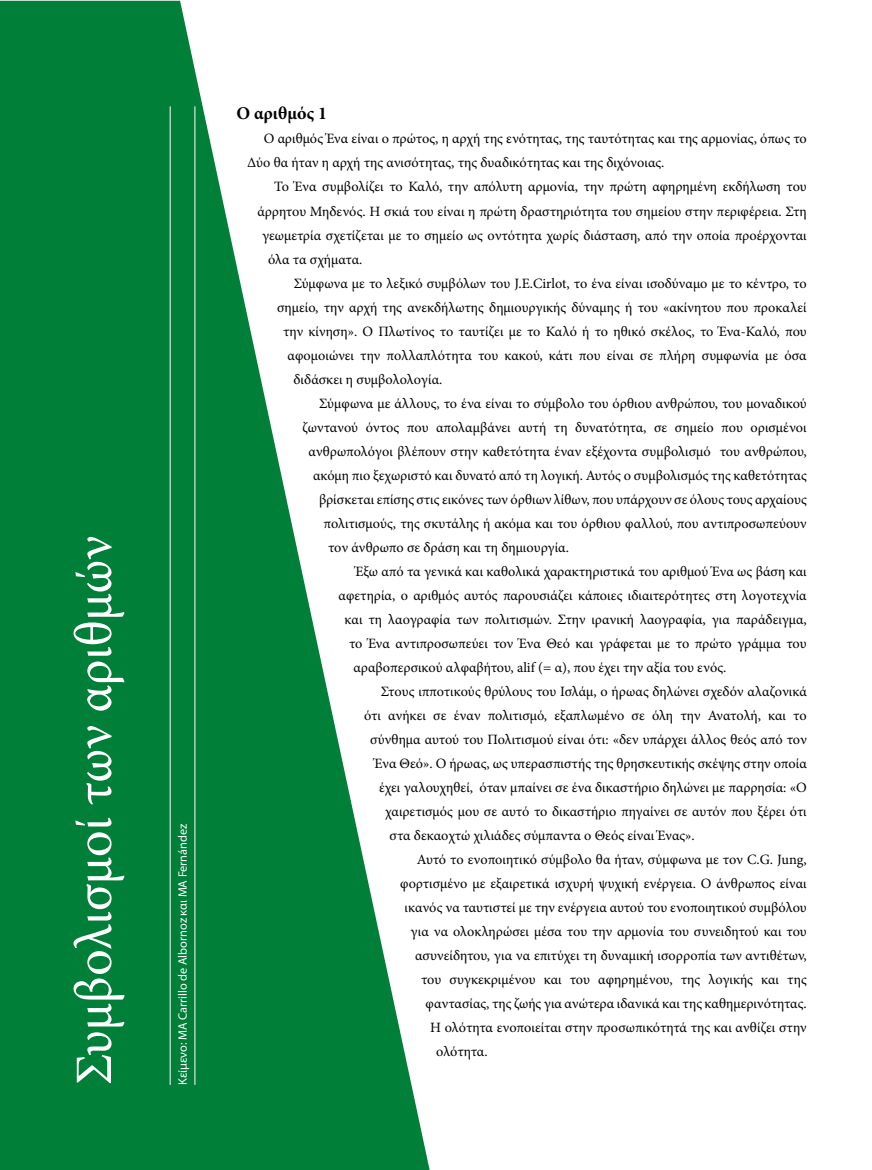
<style>
.page{position:relative;width:872px;height:1170px;background:#fff}
.page>*{position:absolute;margin:0;border:0;box-sizing:border-box;transform-origin:0 0}
.t1{font:52.5px "Minion Pro";color:#fff}
.t2{font:700 18px "Minion Pro";color:#000}
.t3{font:14.25px/24px "Minion Pro";color:#000}
.t4{font:12.3px "Myriad Pro";color:#fff}
</style>
<div class="page">
<svg style="left:0;top:1px;width:429px;height:1168px;fill:#007f39"></svg>
<hr style="left:170px;top:106px;width:1px;height:978px;background:#fff">
<hr style="left:194px;top:106px;width:1px;height:978px;background:#fff">
<h1 class="t1" style="left:59px;top:1084px;width:551px;rotate:-90deg">Συμβολισμοί των αριθμών</h1>
<p class="t4" style="left:175px;top:1084px;width:263px;rotate:-90deg">Κείμενο: MA Carrillo de Albornoz και MA Fernández</p>
<p class="t2" style="left:236px;top:101px;width:92px">Ο αριθμός 1</p>
<p class="t3" style="left:247px;top:127px;width:561px;text-indent:17px">Ο αριθμός Ένα είναι ο πρώτος, η αρχή της ενότητας, της ταυτότητας και της αρμονίας, όπως το<br>Δύο θα ήταν η αρχή της ανισότητας, της δυαδικότητας και της διχόνοιας.</p>
<p class="t3" style="left:274px;top:175px;width:534px">Το Ένα συμβολίζει το Καλό, την απόλυτη αρμονία, την πρώτη αφηρημένη εκδήλωση του</p>
<p class="t3" style="left:257px;top:199px;width:551px">άρρητου Μηδενός. Η σκιά του είναι η πρώτη δραστηριότητα του σημείου στην περιφέρεια. Στη</p>
<p class="t3" style="left:262px;top:223px;width:546px">γεωμετρία σχετίζεται με το σημείο ως οντότητα χωρίς διάσταση, από την οποία προέρχονται</p>
<p class="t3" style="left:268px;top:247px;width:96px">όλα τα σχήματα.</p>
<p class="t3" style="left:294px;top:271px;width:514px">Σύμφωνα με το λεξικό συμβόλων του J.E.Cirlot, το ένα είναι ισοδύναμο με το κέντρο, το</p>
<p class="t3" style="left:277px;top:295px;width:531px">σημείο, την αρχή της ανεκδήλωτης δημιουργικής δύναμης ή του «ακίνητου που προκαλεί</p>
<p class="t3" style="left:283px;top:319px;width:525px">την κίνηση». Ο Πλωτίνος το ταυτίζει με το Καλό ή το ηθικό σκέλος, το Ένα-Καλό, που</p>
<p class="t3" style="left:287px;top:343px;width:520px">αφομοιώνει την πολλαπλότητα του κακού, κάτι που είναι σε πλήρη συμφωνία με όσα</p>
<p class="t3" style="left:293px;top:367px;width:150px">διδάσκει η συμβολολογία.</p>
<p class="t3" style="left:319px;top:391px;width:489px">Σύμφωνα με άλλους, το ένα είναι το σύμβολο του όρθιου ανθρώπου, του μοναδικού</p>
<p class="t3" style="left:302px;top:415px;width:506px">ζωντανού όντος που απολαμβάνει αυτή τη δυνατότητα, σε σημείο που ορισμένοι</p>
<p class="t3" style="left:308px;top:439px;width:499px">ανθρωπολόγοι βλέπουν στην καθετότητα έναν εξέχοντα συμβολισμό του ανθρώπου,</p>
<p class="t3" style="left:313px;top:463px;width:495px">ακόμη πιο ξεχωριστό και δυνατό από τη λογική. Αυτός ο συμβολισμός της καθετότητας</p>
<p class="t3" style="left:319px;top:487px;width:489px">βρίσκεται επίσης στις εικόνες των όρθιων λίθων, που υπάρχουν σε όλους τους αρχαίους</p>
<p class="t3" style="left:323px;top:511px;width:485px">πολιτισμούς, της σκυτάλης ή ακόμα και του όρθιου φαλλού, που αντιπροσωπεύουν</p>
<p class="t3" style="left:328px;top:535px;width:242px">τον άνθρωπο σε δράση και τη δημιουργία.</p>
<p class="t3" style="left:355px;top:559px;width:453px">Έξω από τα γενικά και καθολικά χαρακτηριστικά του αριθμού Ένα ως βάση και</p>
<p class="t3" style="left:338px;top:583px;width:469px">αφετηρία, ο αριθμός αυτός παρουσιάζει κάποιες ιδιαιτερότητες στη λογοτεχνία</p>
<p class="t3" style="left:344px;top:607px;width:464px">και τη λαογραφία των πολιτισμών. Στην ιρανική λαογραφία, για παράδειγμα,</p>
<p class="t3" style="left:349px;top:631px;width:459px">το Ένα αντιπροσωπεύει τον Ένα Θεό και γράφεται με το πρώτο γράμμα του</p>
<p class="t3" style="left:353px;top:655px;width:374px">αραβοπερσικού αλφαβήτου, alif (= α), που έχει την αξία του ενός.</p>
<p class="t3" style="left:381px;top:679px;width:427px">Στους ιπποτικούς θρύλους του Ισλάμ, ο ήρωας δηλώνει σχεδόν αλαζονικά</p>
<p class="t3" style="left:364px;top:703px;width:444px">ότι ανήκει σε έναν πολιτισμό, εξαπλωμένο σε όλη την Ανατολή, και το</p>
<p class="t3" style="left:370px;top:727px;width:438px">σύνθημα αυτού του Πολιτισμού είναι ότι: «δεν υπάρχει άλλος θεός από τον</p>
<p class="t3" style="left:374px;top:751px;width:434px">Ένα Θεό». Ο ήρωας, ως υπερασπιστής της θρησκευτικής σκέψης στην οποία</p>
<p class="t3" style="left:379px;top:775px;width:429px">έχει γαλουχηθεί, όταν μπαίνει σε ένα δικαστήριο δηλώνει με παρρησία: «Ο</p>
<p class="t3" style="left:385px;top:799px;width:423px">χαιρετισμός μου σε αυτό το δικαστήριο πηγαίνει σε αυτόν που ξέρει ότι</p>
<p class="t3" style="left:389px;top:823px;width:307px">στα δεκαοχτώ χιλιάδες σύμπαντα ο Θεός είναι Ένας».</p>
<p class="t3" style="left:417px;top:847px;width:391px">Αυτό το ενοποιητικό σύμβολο θα ήταν, σύμφωνα με τον C.G. Jung,</p>
<p class="t3" style="left:400px;top:871px;width:408px">φορτισμένο με εξαιρετικά ισχυρή ψυχική ενέργεια. Ο άνθρωπος είναι</p>
<p class="t3" style="left:404px;top:895px;width:404px">ικανός να ταυτιστεί με την ενέργεια αυτού του ενοποιητικού συμβόλου</p>
<p class="t3" style="left:410px;top:919px;width:398px">για να ολοκληρώσει μέσα του την αρμονία του συνειδητού και του</p>
<p class="t3" style="left:415px;top:943px;width:393px">ασυνείδητου, για να επιτύχει τη δυναμική ισορροπία των αντιθέτων,</p>
<p class="t3" style="left:421px;top:967px;width:387px">του συγκεκριμένου και του αφηρημένου, της λογικής και της</p>
<p class="t3" style="left:425px;top:991px;width:382px">φαντασίας, της ζωής για ανώτερα ιδανικά και της καθημερινότητας.</p>
<p class="t3" style="left:430px;top:1015px;width:378px">Η ολότητα ενοποιείται στην προσωπικότητά της και ανθίζει στην</p>
<p class="t3" style="left:436px;top:1039px;width:53px">ολότητα.</p>
</div>
